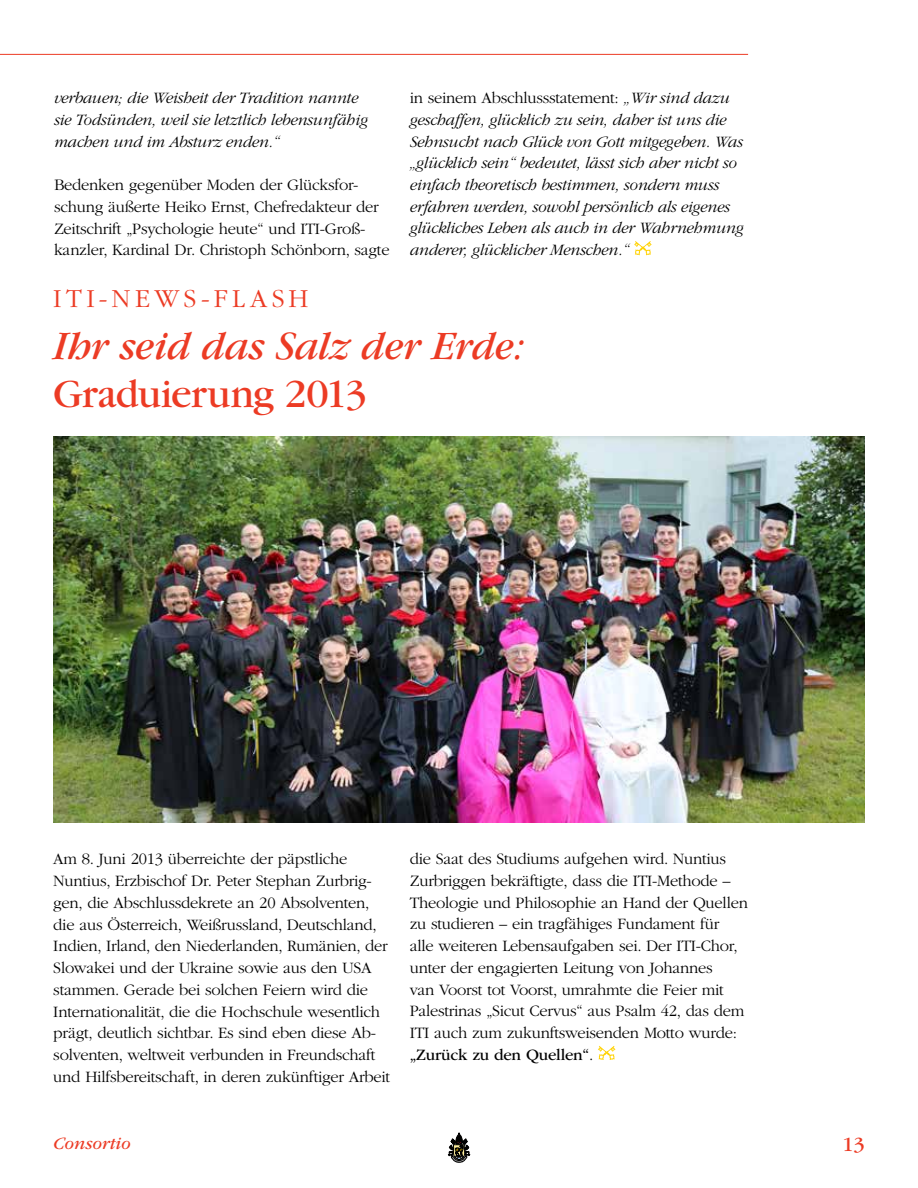
<style>
.page{position:relative;width:918px;height:1188px;background:#fff}
.page>*{position:absolute;margin:0;border:0;box-sizing:border-box;transform-origin:0 0}
.t1{font:italic 42px "Garamond";letter-spacing:-.01em;color:#ec3b24}
.t2{font:42px "Garamond";letter-spacing:-.02em;color:#ec3b24}
.t3{font:300 27px "Garamond";letter-spacing:.165em;color:#ec3b24}
.t4{font:21px "ITC Garamond Std";color:#ec3b24}
.t5{font:italic 18px "ITC Garamond Std";color:#ec3b24}
.t6{font:300 16.5px/21.8px "ITC Garamond Std";letter-spacing:-.015em;color:#000}
.t7{font:italic 300 16.5px/21.8px "ITC Garamond Std";letter-spacing:-.015em;color:#000}
.s1{font-style:normal}
.s2{font-weight:400}
</style>
<div class="page">
<svg style="left:448px;top:1133px;width:22px;height:29px"></svg>
<img style="left:598px;top:1046px;width:16px;height:6px">
<img style="left:53px;top:437px;width:812px;height:385px">
<img style="left:634px;top:241px;width:16px;height:6px">
<hr style="left:0;top:54px;width:748px;height:1px;background:#ec3b24">
<p class="t7" style="left:54px;top:87px;width:315px">verbauen; die Weisheit der Tradition nannte sie Todsünden, weil sie letztlich lebensunfähig machen und im Absturz enden.“</p>
<p class="t6" style="left:54px;top:174px;width:337px">Bedenken gegenüber Moden der Glücksfor&shy;schung äußerte Heiko Ernst, Chefredakteur der Zeitschrift „Psychologie heute“ und ITI-Groß&shy;kanzler, Kardinal Dr. Christoph Schönborn, sagte</p>
<p class="t7" style="left:410px;top:87px;width:336px"><span class="s1">in seinem Abschlussstatement:</span> „Wir sind dazu geschaffen, glücklich zu sein, daher ist uns die Sehnsucht nach Glück von Gott mitgegeben. Was „glücklich sein“ bedeutet, lässt sich aber nicht so einfach theoretisch bestimmen, sondern muss erfahren werden, sowohl persönlich als eigenes glückliches Leben als auch in der Wahrnehmung anderer, glücklicher Menschen.“</p>
<h2 class="t3" style="left:53px;top:284px;width:257px">ITI-NEWS-FLASH</h2>
<h1 class="t1" style="left:53px;top:324px;width:473px">Ihr seid das Salz der Erde:</h1>
<h1 class="t2" style="left:53px;top:372px;width:316px">Graduierung 2013</h1>
<p class="t6" style="left:53px;top:848px;width:338px">Am 8. Juni 2013 überreichte der päpstliche Nuntius, Erzbischof Dr. Peter Stephan Zurbrig&shy;gen, die Abschlussdekrete an 20 Absolventen, die aus Österreich, Weißrussland, Deutschland, Indien, Irland, den Niederlanden, Rumänien, der Slowakei und der Ukraine sowie aus den USA stammen. Gerade bei solchen Feiern wird die Internationalität, die die Hochschule wesentlich prägt, deutlich sichtbar. Es sind eben diese Ab&shy;solventen, weltweit verbunden in Freundschaft und Hilfsbereitschaft, in deren zukünftiger Arbeit</p>
<p class="t6" style="left:410px;top:848px;width:340px">die Saat des Studiums aufgehen wird. Nuntius Zurbriggen bekräftigte, dass die ITI-Methode – Theologie und Philosophie an Hand der Quellen zu studieren – ein tragfähiges Fundament für<br>alle weiteren Lebensaufgaben sei. Der ITI-Chor, unter der engagierten Leitung von Johannes<br>van Voorst tot Voorst, umrahmte die Feier mit Palestrinas „Sicut Cervus“ aus Psalm 42, das dem ITI auch zum zukunftsweisenden Motto wurde: <span class="s2">„Zurück zu den Quellen“</span>.</p>
<p class="t5" style="left:53px;top:1133px;width:79px">Consortio</p>
<p class="t4" style="left:842px;top:1133px;width:24px">13</p>
</div>
